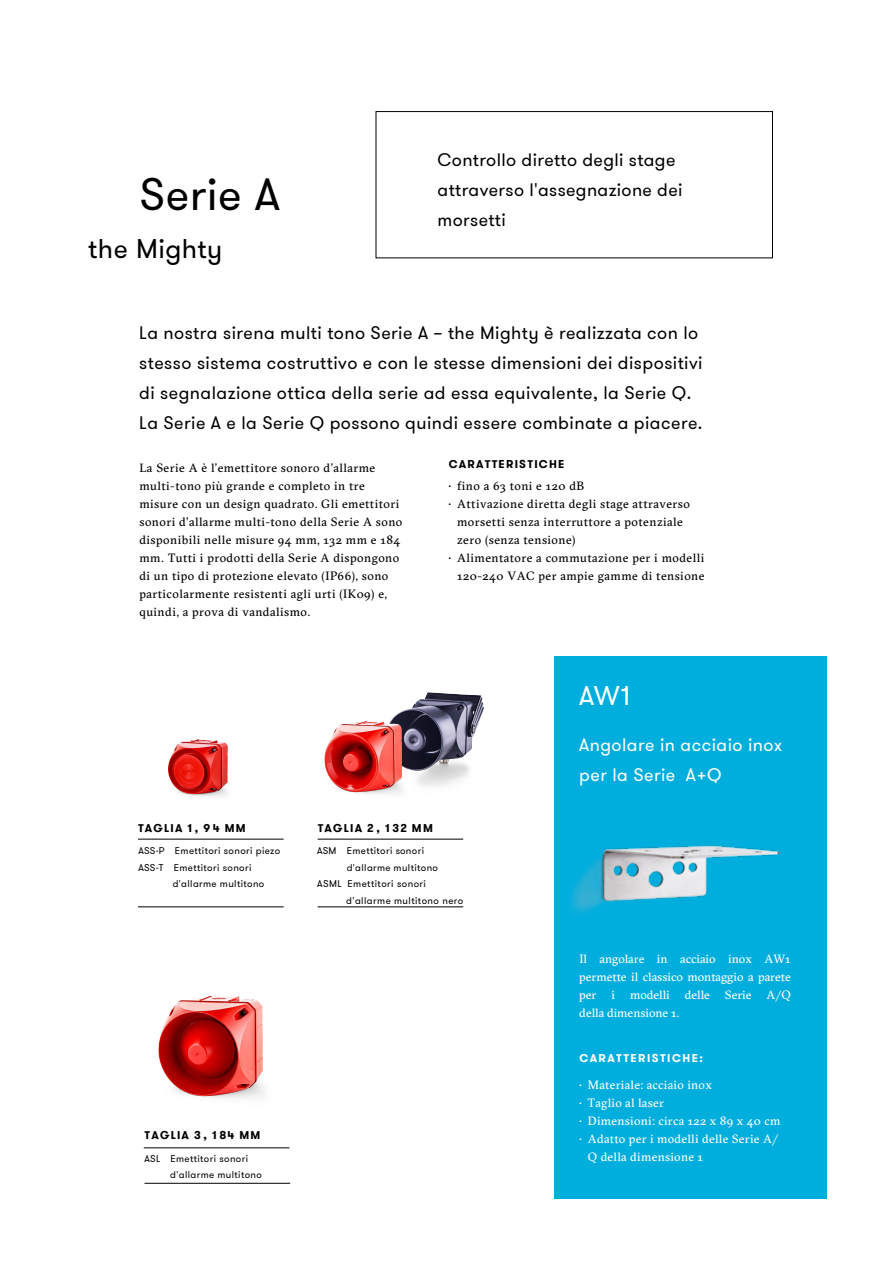
<style>
.page{position:relative;width:893px;height:1263px;background:#fff}
.page>*{position:absolute;margin:0;border:0;box-sizing:border-box;transform-origin:0 0}
.t1{font:45px "GT Walsheim Pro";letter-spacing:.01em;color:#000}
.t2{font:27px "GT Walsheim Pro";letter-spacing:.015em;color:#000}
.t3{font:27px "GT Walsheim Pro";color:#fff}
.t4{font:18px/30px "GT Walsheim Pro";letter-spacing:.025em;color:#000}
.t5{font:18px/30px "GT Walsheim Pro";letter-spacing:.025em;color:#fff}
.t6{font:12px/18px "GT Sectra";letter-spacing:.04em;color:#000}
.t7{font:12px/18px "GT Sectra";letter-spacing:.025em;color:#fff;text-align:justify}
.t8{font:12px "GT Sectra";color:#fff}
.t9{font:700 11.25px "GT Walsheim Pro";letter-spacing:.105em;color:#000}
.t10{font:700 11.25px "GT Walsheim Pro";letter-spacing:.13em;color:#fff}
.t11{font:9.75px/16.2px "GT Walsheim Pro";letter-spacing:.04em;color:#000}
.s1{font-style:inherit}
</style>
<div class="page">
<div style="left:376px;top:111px;width:397px;height:147px;border:1px solid #000"></div>
<div style="left:554px;top:656px;width:273px;height:542px;background:#00aede"></div>
<img style="left:571px;top:845px;width:210px;height:68px">
<hr style="left:138px;top:839px;width:146px;height:1px;background:#000">
<hr style="left:138px;top:906px;width:146px;height:1px;background:#000">
<hr style="left:318px;top:839px;width:145px;height:1px;background:#000">
<hr style="left:318px;top:906px;width:145px;height:1px;background:#000">
<hr style="left:144px;top:1147px;width:145px;height:1px;background:#000">
<hr style="left:145px;top:1183px;width:145px;height:1px;background:#000">
<img style="left:168px;top:739px;width:60px;height:58px">
<img style="left:158px;top:995px;width:106px;height:104px">
<img style="left:391px;top:692px;width:93px;height:94px">
<img style="left:324px;top:721px;width:120px;height:73px">
<h1 class="t1" style="left:139px;top:166px;width:142px">Serie A</h1>
<h2 class="t2" style="left:88px;top:232px;width:136px">the Mighty</h2>
<h3 class="t4" style="left:438px;top:145px;width:246px">Controllo diretto degli stage attraverso l'assegnazione dei morsetti</h3>
<p class="t4" style="left:139px;top:318px;width:565px">La nostra sirena multi tono Serie A – the Mighty è realizzata con lo stesso sistema costruttivo e con le stesse dimensioni dei dispositivi di segnalazione ottica della serie ad essa equivalente, la Serie Q.<br>La Serie A e la Serie Q possono quindi essere combinate a piacere.</p>
<p class="t6" style="left:139px;top:459px;width:264px">La Serie A è l’emettitore sonoro d’allarme multi-tono più grande e completo in tre misure con un design quadrato. Gli emettitori sonori d’allarme multi-tono della Serie A sono disponibili nelle misure 94 mm, 132 mm e 184 mm. Tutti i prodotti della Serie A dispongono di un tipo di protezione elevato (IP66), sono particolarmente resistenti agli urti (IK09) e, quindi, a prova di vandalismo.</p>
<p class="t9" style="left:449px;top:457px;width:117px">CARATTERISTICHE</p>
<p class="t6" style="left:449px;top:476px;width:137px"><span class="s1">•</span> fino a 63 toni e 120 dB</p>
<p class="t6" style="left:457px;top:494px;width:234px;text-indent:-8px"><span class="s1">•</span> Attivazione diretta degli stage attraverso morsetti senza interruttore a potenziale zero (senza tensione)</p>
<p class="t6" style="left:449px;top:548px;width:257px;text-align:right"><span class="s1">•</span> Alimentatore a commutazione per i modelli<br>120-240 VAC per ampie gamme di tensione</p>
<p class="t9" style="left:138px;top:820px;width:109px">TAGLIA 1 , 9 4 MM</p>
<p class="t9" style="left:318px;top:820px;width:117px">TAGLIA 2 , 1 32 MM</p>
<h2 class="t3" style="left:579px;top:679px;width:52px">AW1</h2>
<h3 class="t5" style="left:579px;top:731px;width:204px">Angolare in acciaio inox per la Serie A+Q</h3>
<p class="t11" style="left:138px;top:843px;width:143px">ASS-P Emettitori sonori piezo</p>
<p class="t11" style="left:138px;top:859px;width:114px">ASS-T Emettitori sonori</p>
<p class="t11" style="left:173px;top:876px;width:93px">d'allarme multitono</p>
<p class="t11" style="left:317px;top:843px;width:108px">ASM Emettitori sonori</p>
<p class="t11" style="left:347px;top:859px;width:93px">d'allarme multitono</p>
<p class="t11" style="left:317px;top:876px;width:110px">ASML Emettitori sonori</p>
<p class="t11" style="left:346px;top:892px;width:119px">d'allarme multitono nero</p>
<p class="t9" style="left:145px;top:1128px;width:117px">TAGLIA 3 , 1 84 MM</p>
<p class="t11" style="left:170px;top:1151px;width:93px;text-indent:-26px">ASL Emettitori sonori d'allarme multitono</p>
<p class="t7" style="left:579px;top:950px;width:213px">Il angolare in acciaio inox AW1 permette il classico montaggio a parete per</p>
<p class="t7" style="left:611px;top:986px;width:5px">i</p>
<p class="t8" style="left:630px;top:987px;width:41px">modelli</p>
<p class="t7" style="left:685px;top:986px;width:27px">delle</p>
<p class="t7" style="left:725px;top:986px;width:28px">Serie</p>
<p class="t7" style="left:766px;top:986px;width:26px">A/Q</p>
<p class="t8" style="left:579px;top:1005px;width:102px">della dimensione 1.</p>
<p class="t10" style="left:579px;top:1051px;width:125px">CARATTERISTICHE:</p>
<p class="t7" style="left:579px;top:1076px;width:134px"><span class="s1">•</span> Materiale: acciaio inox</p>
<p class="t7" style="left:579px;top:1094px;width:86px"><span class="s1">•</span> Taglio al laser</p>
<p class="t7" style="left:579px;top:1112px;width:203px"><span class="s1">•</span> Dimensioni: circa 122 x 89 x 40 cm</p>
<p class="t7" style="left:588px;top:1130px;width:192px;text-indent:-9px"><span class="s1">•</span> Adatto per i modelli delle Serie A/<br>Q della dimensione 1</p>
</div>
